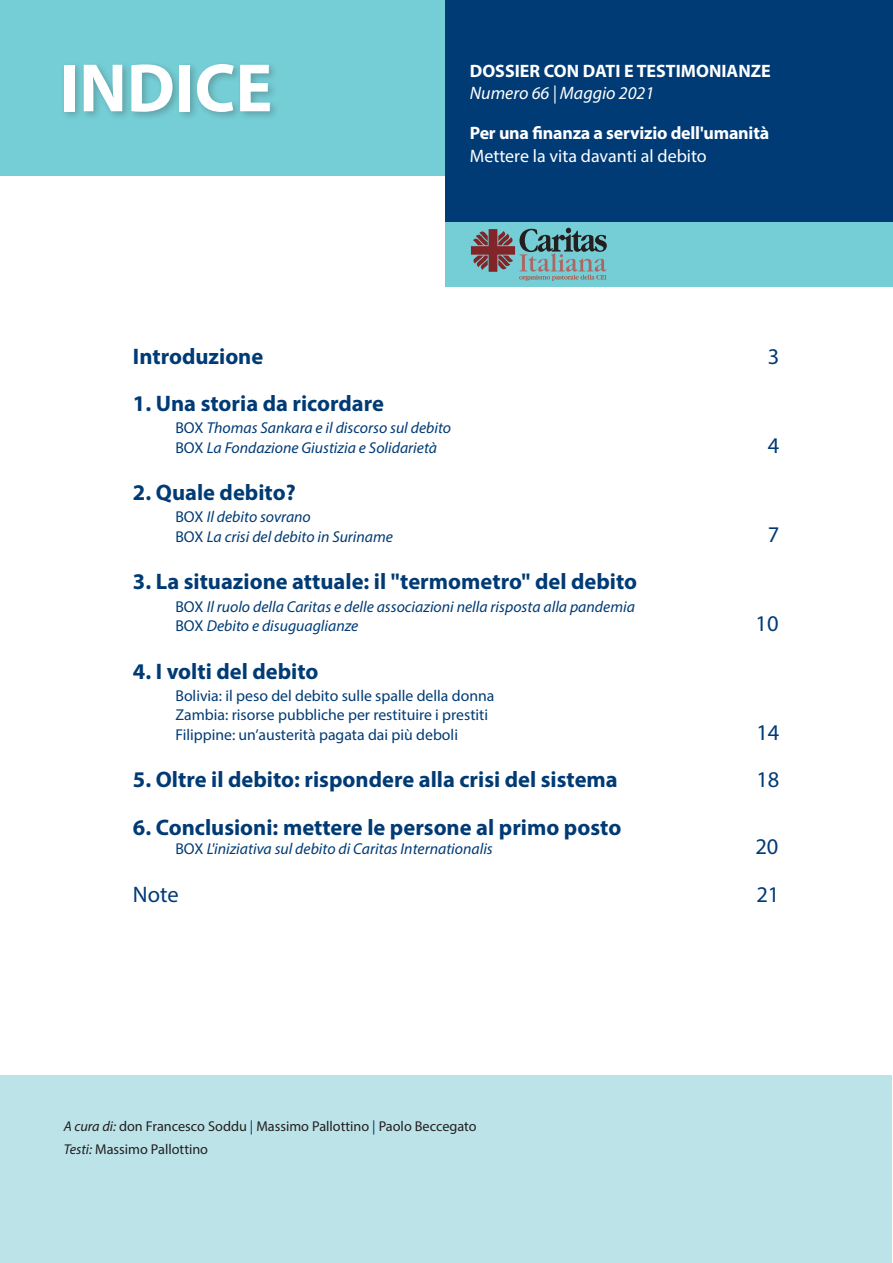
<style>
.page{position:relative;width:893px;height:1263px;background:#fff}
.page>*{position:absolute;margin:0;border:0;box-sizing:border-box;transform-origin:0 0}
.t1{font:700 69px "Myriad Pro";color:#fff}
.t2{font:700 22.5px "Myriad Pro";color:#003b75}
.t3{font:22.5px "Myriad Pro";color:#003b75}
.t4{font:700 18px "Myriad Pro";letter-spacing:-.01em;color:#fff}
.t5{font:18px "Myriad Pro";color:#fff}
.t6{font:italic 18px "Myriad Pro";color:#fff}
.t7{font:italic 15.75px "Myriad Pro";color:#003b75}
.t8{font:15.75px "Myriad Pro";color:#003b75}
.t9{font:14.25px "Myriad Pro";color:#231f20}
.s1{font-style:normal}
.s2{font-style:italic}
.s3{color:#003b75}
</style>
<div class="page">
<div style="left:0;top:0;width:446px;height:176px;background:#75cdd5"></div>
<div style="left:445px;top:0;width:448px;height:242px;background:#003b75"></div>
<div style="left:0;top:1076px;width:892px;height:187px;background:#bbe3e8"></div>
<div style="left:445px;top:222px;width:448px;height:65px;background:#75cdd5"></div>
<div style="left:60px;top:61px;width:219px;height:60px;background:#231f20;opacity:.25"></div>
<svg style="left:471px;top:228px;width:136px;height:53px"></svg>
<p class="t1" style="left:60px;top:43px;width:214px">INDICE</p>
<p class="t4" style="left:470px;top:59px;width:302px">DOSSIER CON DATI E TESTIMONIANZE</p>
<p class="t6" style="left:470px;top:82px;width:186px">Numero 66 | Maggio 2021</p>
<p class="t4" style="left:470px;top:122px;width:301px">Per una finanza a servizio dell'umanità</p>
<p class="t5" style="left:470px;top:145px;width:238px">Mettere la vita davanti al debito</p>
<p class="t2" style="left:133px;top:342px;width:132px">Introduzione</p>
<p class="t3" style="left:768px;top:342px;width:13px">3</p>
<p class="t2" style="left:133px;top:389px;width:253px">1. Una storia da ricordare</p>
<p class="t7" style="left:175px;top:418px;width:277px"><span class="s1">BOX</span> Thomas Sankara e il discorso sul debito</p>
<p class="t7" style="left:175px;top:438px;width:263px"><span class="s1">BOX</span> La Fondazione Giustizia e Solidarietà</p>
<p class="t3" style="left:768px;top:431px;width:13px">4</p>
<p class="t2" style="left:133px;top:478px;width:164px">2. Quale debito?</p>
<p class="t7" style="left:175px;top:507px;width:137px"><span class="s1">BOX</span> Il debito sovrano</p>
<p class="t7" style="left:175px;top:527px;width:219px"><span class="s1">BOX</span> La crisi del debito in Suriname</p>
<p class="t3" style="left:768px;top:520px;width:13px">7</p>
<p class="t2" style="left:133px;top:567px;width:506px">3. La situazione attuale: il "termometro" del debito</p>
<p class="t7" style="left:175px;top:596px;width:461px"><span class="s1">BOX</span> Il ruolo della Caritas e delle associazioni nella risposta alla pandemia</p>
<p class="t7" style="left:175px;top:616px;width:184px"><span class="s1">BOX</span> Debito e disuguaglianze</p>
<p class="t3" style="left:756px;top:610px;width:25px">10</p>
<p class="t2" style="left:133px;top:656px;width:187px">4. I volti del debito</p>
<p class="t8" style="left:175px;top:685px;width:321px">Bolivia: il peso del debito sulle spalle della donna</p>
<p class="t8" style="left:175px;top:705px;width:314px">Zambia: risorse pubbliche per restituire i prestiti</p>
<p class="t8" style="left:175px;top:724px;width:284px">Filippine: un’austerità pagata dai più deboli</p>
<p class="t3" style="left:756px;top:718px;width:25px">14</p>
<p class="t2" style="left:133px;top:765px;width:486px">5. Oltre il debito: rispondere alla crisi del sistema</p>
<p class="t3" style="left:756px;top:766px;width:25px">18</p>
<p class="t2" style="left:133px;top:812px;width:490px">6. Conclusioni: mettere le persone al primo posto</p>
<p class="t7" style="left:175px;top:839px;width:319px"><span class="s1">BOX</span> L'iniziativa sul debito di Caritas Internationalis</p>
<p class="t3" style="left:755px;top:833px;width:25px">20</p>
<p class="t3" style="left:133px;top:880px;width:47px">Note</p>
<p class="t3" style="left:756px;top:880px;width:25px">21</p>
<p class="t9" style="left:64px;top:1118px;width:414px"><span class="s2">A cura di:</span> don Francesco Soddu <span class="s3">|</span> Massimo Pallottino <span class="s3">|</span> Paolo Beccegato</p>
<p class="t9" style="left:64px;top:1140px;width:146px"><span class="s2">Testi:</span> Massimo Pallottino</p>
</div>
